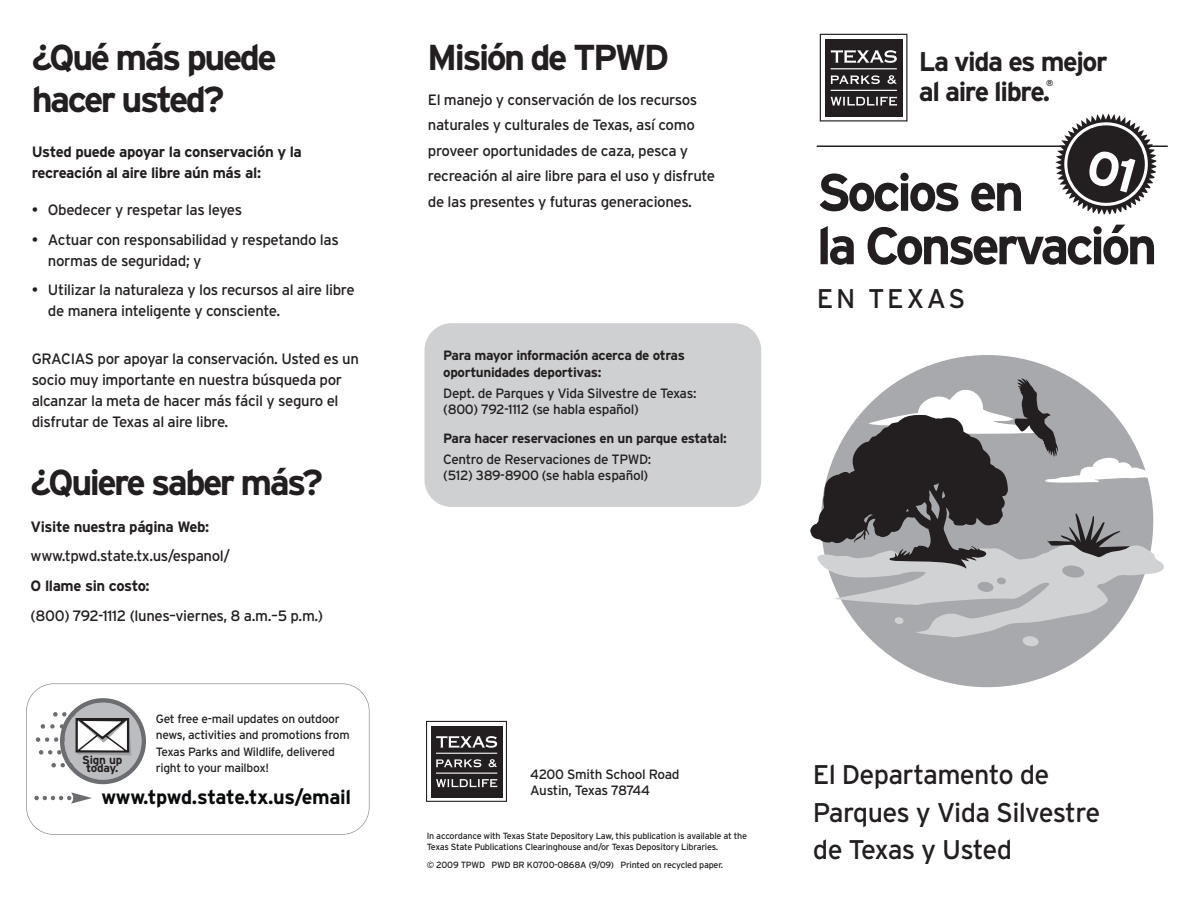
<style>
.page{position:relative;width:1188px;height:918px;background:#fff}
.page>*{position:absolute;margin:0;border:0;box-sizing:border-box;transform-origin:0 0}
.t1{font:700 52.5px/53.4px "Interstate";letter-spacing:-.07em;color:#231f20}
.t2{font:700 36px/42px "Interstate";letter-spacing:-.07em;color:#231f20}
.t3{font:27px/37.5px "Interstate";letter-spacing:-.025em;color:#231f20}
.t4{font:700 27px/30px "Interstate";letter-spacing:-.05em;color:#231f20}
.t5{font:700 19.95px "Interstate";letter-spacing:-.015em;color:#080a0b}
.t6{font:15px/21px "Interstate";letter-spacing:-.025em;color:#231f20}
.t7{font:700 15px/21px "Interstate";letter-spacing:-.025em;color:#231f20}
.t8{font:13.5px/16.2px "Interstate";letter-spacing:-.025em;color:#231f20}
.t9{font:700 13.5px/16.5px "Interstate";letter-spacing:-.025em;color:#231f20}
.t10{font:12px/16.5px "Interstate";letter-spacing:-.025em;color:#231f20}
.t11{font:700 11.7px/8.9px "Interstate";letter-spacing:-.015em;color:#231f20;text-align:center}
.t12{font:9px/10.8px "Interstate";letter-spacing:-.025em;color:#231f20}
.t13{font:700 8.7px "Interstate";color:#231f20}
</style>
<div class="page">
<div style="left:820px;top:34px;width:87px;height:87px;border:1px solid #231f20"></div>
<div style="left:426px;top:721px;width:81px;height:81px;border:1px solid #231f20"></div>
<div style="left:26px;top:683px;width:344px;height:152px;border:2px solid #939598;border-radius:28px"></div>
<svg style="left:36px;top:698px;width:110px;height:86px"></svg>
<svg style="left:34px;top:792px;width:58px;height:12px"></svg>
<div style="left:425px;top:323px;width:336px;height:184px;background:#cfd0d2;border-radius:27px"></div>
<div style="left:431px;top:726px;width:71px;height:71px;background:#231f20"></div>
<svg style="left:436px;top:736px;width:61px;height:12px"></svg>
<svg style="left:436px;top:779px;width:61px;height:8px"></svg>
<svg style="left:436px;top:759px;width:45px;height:8px"></svg>
<hr style="left:436px;top:753px;width:61px;height:1px;background:#fff">
<hr style="left:436px;top:773px;width:61px;height:1px;background:#fff">
<svg style="left:489px;top:759px;width:8px;height:8px"></svg>
<div style="left:825px;top:39px;width:78px;height:77px;background:#231f20"></div>
<svg style="left:831px;top:50px;width:66px;height:13px"></svg>
<svg style="left:831px;top:97px;width:66px;height:9px"></svg>
<svg style="left:831px;top:75px;width:49px;height:9px"></svg>
<hr style="left:831px;top:68px;width:66px;height:1px;background:#fff">
<hr style="left:831px;top:90px;width:66px;height:1px;background:#fff">
<svg style="left:887px;top:75px;width:10px;height:9px"></svg>
<hr style="left:817px;top:146px;width:351px;height:1px;background:#231f20">
<svg style="left:1055px;top:113px;width:101px;height:101px"></svg>
<div style="left:821px;top:355px;width:332px;height:332px;background:#a8a9ad;border-radius:50%"></div>
<svg style="left:810px;top:378px;width:354px;height:269px"></svg>
<h1 class="t2" style="left:32px;top:37px;width:247px">¿Qué más puede hacer usted?</h1>
<p class="t7" style="left:32px;top:141px;width:272px">Usted puede apoyar la conservación y la recreación al aire libre aún más al:</p>
<p class="t6" style="left:32px;top:199px;width:212px">• Obedecer y respetar las leyes</p>
<p class="t6" style="left:48px;top:229px;width:292px;text-indent:-16px">• Actuar con responsabilidad y respetando las normas de seguridad; y</p>
<p class="t6" style="left:48px;top:280px;width:308px;text-indent:-16px">• Utilizar la naturaleza y los recursos al aire libre de manera inteligente y consciente.</p>
<p class="t6" style="left:32px;top:348px;width:329px">GRACIAS por apoyar la conservación. Usted es un socio muy importante en nuestra búsqueda por alcanzar la meta de hacer más fácil y seguro el disfrutar de Texas al aire libre.</p>
<h1 class="t2" style="left:31px;top:461px;width:294px">¿Quiere saber más?</h1>
<p class="t7" style="left:31px;top:516px;width:180px">Visite nuestra página Web:</p>
<p class="t6" style="left:31px;top:546px;width:201px">www.tpwd.state.tx.us/espanol/</p>
<p class="t7" style="left:31px;top:575px;width:121px">O llame sin costo:</p>
<p class="t6" style="left:31px;top:605px;width:294px">(800) 792-1112 (lunes–viernes, 8 a.m.–5 p.m.)</p>
<p class="t10" style="left:156px;top:711px;width:195px">Get free e-mail updates on outdoor news, activities and promotions from<br>Texas Parks and Wildlife, delivered right to your mailbox!</p>
<p class="t11" style="left:82px;top:755px;width:42px">Sign up today.</p>
<p class="t5" style="left:101px;top:785px;width:251px">www.tpwd.state.tx.us/email</p>
<h1 class="t2" style="left:427px;top:37px;width:244px">Misión de TPWD</h1>
<p class="t6" style="left:428px;top:87px;width:289px;line-height:25.5px">El manejo y conservación de los recursos naturales y culturales de Texas, así como proveer oportunidades de caza, pesca y recreación al aire libre para el uso y disfrute de las presentes y futuras generaciones.</p>
<p class="t9" style="left:443px;top:347px;width:243px">Para mayor información acerca de otras oportunidades deportivas:</p>
<p class="t8" style="left:443px;top:385px;width:255px">Dept. de Parques y Vida Silvestre de Texas:</p>
<p class="t8" style="left:443px;top:402px;width:197px">(800) 792-1112 (se habla español)</p>
<h5 class="t9" style="left:443px;top:430px;width:285px">Para hacer reservaciones en un parque estatal:</h5>
<p class="t8" style="left:443px;top:451px;width:210px">Centro de Reservaciones de TPWD:</p>
<p class="t8" style="left:443px;top:468px;width:207px">(512) 389-8900 (se habla español)</p>
<p class="t4" style="left:919px;top:47px;width:191px">La vida es mejor al aire libre.</p>
<p class="t13" style="left:1046px;top:78px;width:9px">®</p>
<h1 class="t1" style="left:817px;top:166px;width:342px">Socios en<br>la Conservación</h1>
<h2 class="t3" style="left:817px;top:280px;width:150px">EN TEXAS</h2>
<p class="t8" style="left:530px;top:766px;width:151px">4200 Smith School Road<br>Austin, Texas 78744</p>
<p class="t12" style="left:427px;top:830px;width:322px">In accordance with Texas State Depository Law, this publication is available at the<br>Texas State Publications Clearinghouse and/or Texas Depository Libraries.</p>
<p class="t12" style="left:427px;top:859px;width:298px">© 2009 TPWD PWD BR K0700-0868A (9/09) Printed on recycled paper.</p>
<h2 class="t3" style="left:813px;top:756px;width:289px">El Departamento de<br>Parques y Vida Silvestre de Texas y Usted</h2>
</div>
